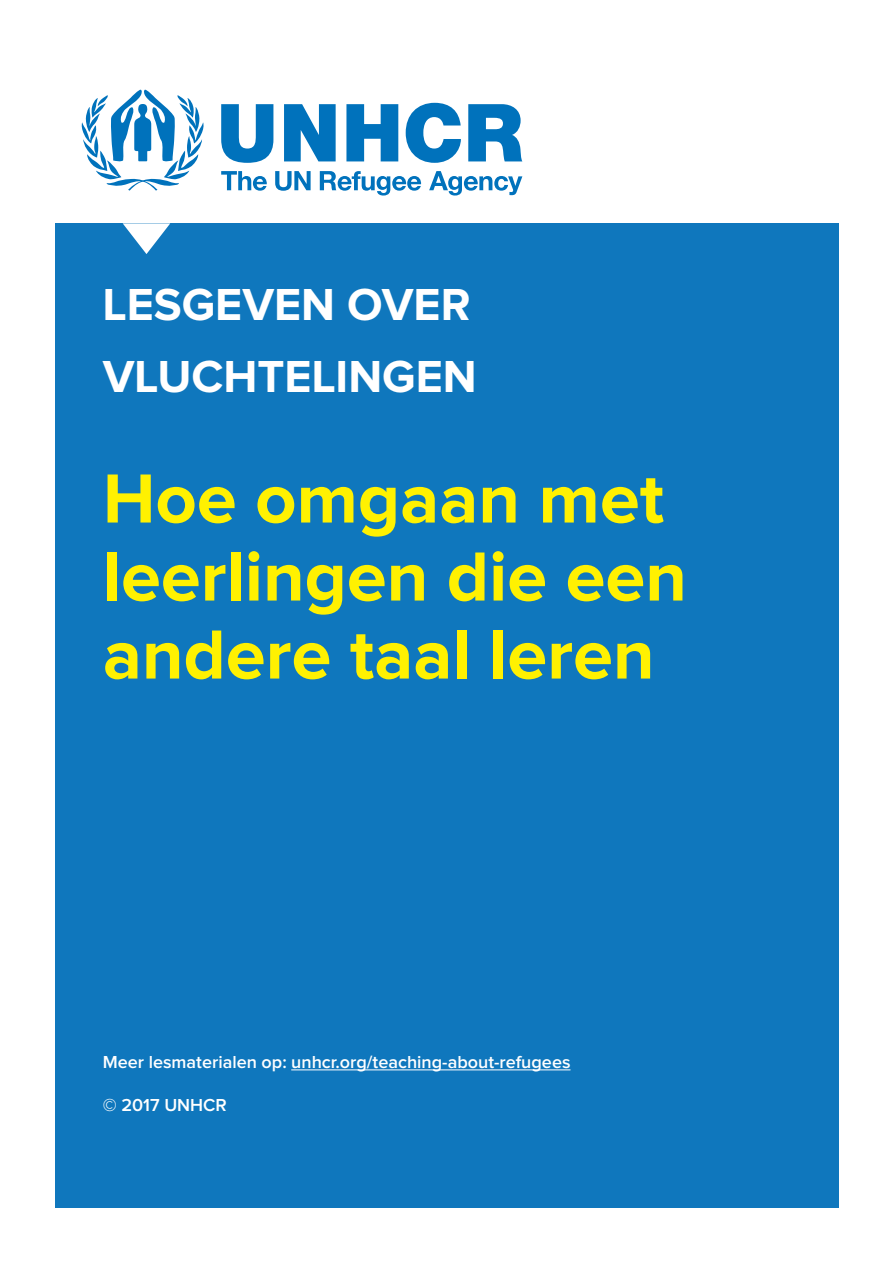
<style>
.page{position:relative;width:893px;height:1263px;background:#fff}
.page>*{position:absolute;margin:0;border:0;box-sizing:border-box;transform-origin:0 0}
.t1{font:700 72px/78px "Proxima Nova";color:#fff101}
.t2{font:700 46.5px/72px "Proxima Nova";color:#fff}
.t3{font:600 18px "Proxima Nova";color:#fff}
</style>
<div class="page">
<div style="left:56px;top:223px;width:783px;height:985px;background:#0f77bd"></div>
<svg style="left:123px;top:223px;width:47px;height:31px"></svg>
<hr style="left:291px;top:1070px;width:279px;height:1px;background:#fff">
<svg style="left:81px;top:90px;width:123px;height:101px"></svg>
<svg style="left:221px;top:104px;width:52px;height:59px"></svg>
<svg style="left:284px;top:104px;width:52px;height:57px"></svg>
<svg style="left:346px;top:104px;width:52px;height:57px"></svg>
<svg style="left:406px;top:103px;width:55px;height:60px"></svg>
<svg style="left:468px;top:104px;width:54px;height:57px"></svg>
<svg style="left:221px;top:171px;width:46px;height:20px"></svg>
<svg style="left:275px;top:171px;width:36px;height:20px"></svg>
<svg style="left:320px;top:171px;width:101px;height:25px"></svg>
<svg style="left:429px;top:171px;width:93px;height:25px"></svg>
<p class="t2" style="left:103px;top:271px;width:375px">LESGEVEN OVER<br>VLUCHTELINGEN</p>
<p class="t1" style="left:103px;top:463px;width:586px">Hoe omgaan met leerlingen die een andere taal leren</p>
<p class="t3" style="left:103px;top:1053px;width:469px">Meer lesmaterialen op: unhcr.org/teaching-about-refugees</p>
<p class="t3" style="left:103px;top:1096px;width:126px">© 2017 UNHCR</p>
</div>
